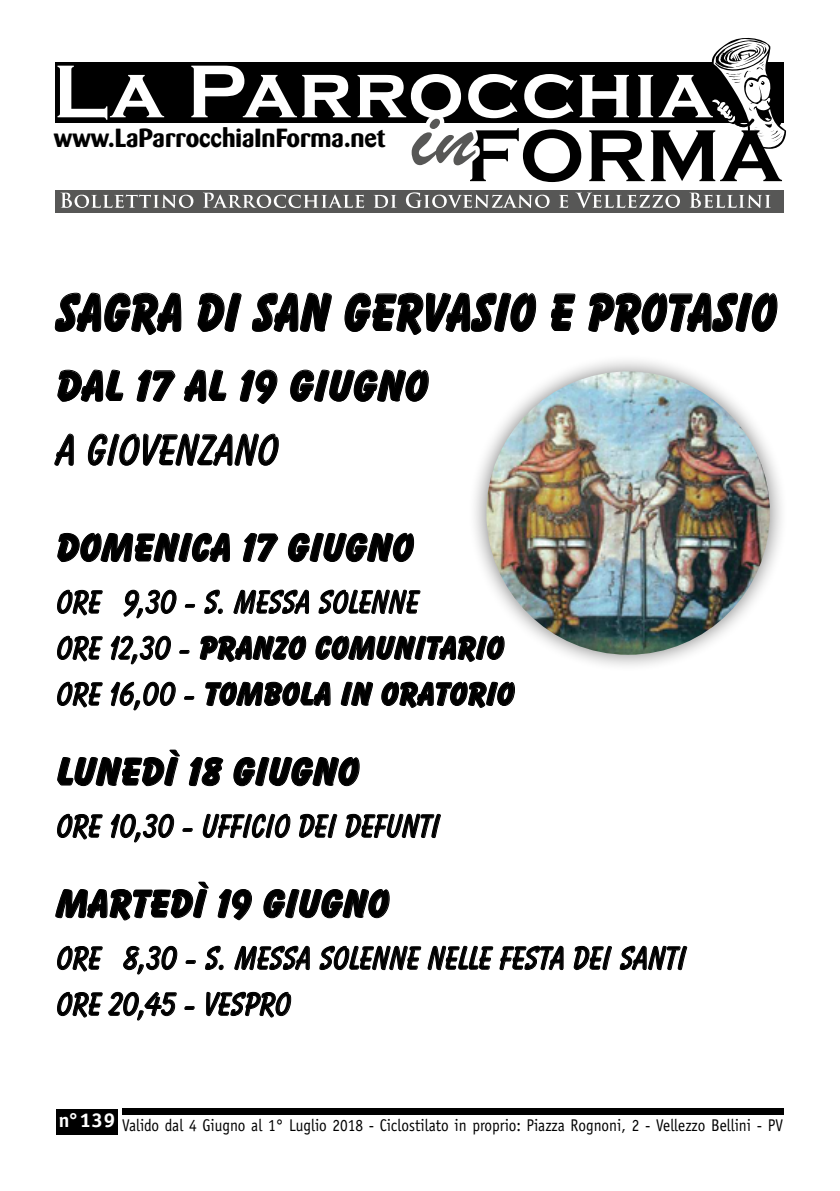
<style>
.page{position:relative;width:840px;height:1191px;background:#fff}
.page>*{position:absolute;margin:0;border:0;box-sizing:border-box;transform-origin:0 0}
.t1{font:800 54px "Balloon BT";letter-spacing:-.005em;color:#000;scale:.9 1}
.t2{font:800 44px "Balloon BT";letter-spacing:-.01em;color:#000}
.t3{font:700 44px "Balloon BT";color:#000}
.t4{font:800 40px "Balloon BT";letter-spacing:-.01em;color:#000}
.t5{font:700 33px/46px "Balloon BT";color:#000}
.t6{font:700 26px "Barmeno";color:#000}
.t7{font:17px "Officina Sans";color:#000;scale:.9 1}
.s1{font-weight:800}
</style>
<div class="page">
<div style="left:55px;top:63px;width:727px;height:60px;background:#000"></div>
<div style="left:55px;top:190px;width:727px;height:23px;background:#575756"></div>
<svg style="left:57px;top:66px;width:107px;height:54px"></svg>
<svg style="left:191px;top:66px;width:159px;height:51px"></svg>
<svg style="left:357px;top:38px;width:429px;height:144px"></svg>
<svg style="left:61px;top:193px;width:132px;height:15px"></svg>
<svg style="left:203px;top:193px;width:161px;height:15px"></svg>
<svg style="left:373px;top:195px;width:23px;height:13px"></svg>
<svg style="left:405px;top:192px;width:144px;height:16px"></svg>
<svg style="left:559px;top:195px;width:9px;height:13px"></svg>
<svg style="left:576px;top:193px;width:103px;height:15px"></svg>
<svg style="left:689px;top:193px;width:81px;height:15px"></svg>
<div style="left:122px;top:1108px;width:660px;height:6px;background:#000"></div>
<div style="left:57px;top:1108px;width:61px;height:26px;background:#000"></div>
<svg style="left:54px;top:292px;width:128px;height:43px"></svg>
<svg style="left:197px;top:292px;width:45px;height:40px"></svg>
<svg style="left:252px;top:292px;width:80px;height:40px"></svg>
<svg style="left:344px;top:292px;width:192px;height:43px"></svg>
<svg style="left:551px;top:293px;width:24px;height:38px"></svg>
<svg style="left:588px;top:292px;width:189px;height:43px"></svg>
<svg style="left:57px;top:369px;width:67px;height:33px"></svg>
<svg style="left:136px;top:369px;width:40px;height:33px"></svg>
<svg style="left:183px;top:369px;width:44px;height:33px"></svg>
<svg style="left:239px;top:369px;width:39px;height:35px"></svg>
<svg style="left:290px;top:369px;width:139px;height:33px"></svg>
<svg style="left:54px;top:433px;width:20px;height:33px"></svg>
<svg style="left:87px;top:433px;width:192px;height:33px"></svg>
<svg style="left:57px;top:532px;width:173px;height:30px"></svg>
<svg style="left:243px;top:533px;width:35px;height:29px"></svg>
<svg style="left:287px;top:532px;width:127px;height:30px"></svg>
<svg style="left:57px;top:589px;width:46px;height:27px"></svg>
<svg style="left:123px;top:589px;width:54px;height:30px"></svg>
<svg style="left:184px;top:604px;width:11px;height:4px"></svg>
<svg style="left:204px;top:589px;width:18px;height:25px"></svg>
<svg style="left:233px;top:589px;width:76px;height:25px"></svg>
<svg style="left:318px;top:589px;width:102px;height:25px"></svg>
<svg style="left:57px;top:635px;width:46px;height:27px"></svg>
<svg style="left:110px;top:635px;width:61px;height:30px"></svg>
<svg style="left:179px;top:650px;width:11px;height:4px"></svg>
<svg style="left:199px;top:635px;width:107px;height:27px"></svg>
<svg style="left:315px;top:635px;width:152px;height:26px"></svg>
<svg style="left:57px;top:681px;width:46px;height:27px"></svg>
<svg style="left:110px;top:681px;width:66px;height:30px"></svg>
<svg style="left:184px;top:696px;width:11px;height:4px"></svg>
<svg style="left:205px;top:681px;width:126px;height:25px"></svg>
<svg style="left:340px;top:681px;width:33px;height:25px"></svg>
<svg style="left:381px;top:681px;width:134px;height:27px"></svg>
<svg style="left:57px;top:749px;width:123px;height:37px"></svg>
<svg style="left:188px;top:757px;width:35px;height:29px"></svg>
<svg style="left:233px;top:756px;width:127px;height:30px"></svg>
<svg style="left:57px;top:813px;width:46px;height:27px"></svg>
<svg style="left:110px;top:813px;width:64px;height:30px"></svg>
<svg style="left:182px;top:828px;width:11px;height:4px"></svg>
<svg style="left:202px;top:813px;width:89px;height:25px"></svg>
<svg style="left:299px;top:813px;width:38px;height:25px"></svg>
<svg style="left:345px;top:813px;width:96px;height:25px"></svg>
<svg style="left:55px;top:881px;width:154px;height:40px"></svg>
<svg style="left:217px;top:889px;width:35px;height:31px"></svg>
<svg style="left:263px;top:889px;width:127px;height:29px"></svg>
<svg style="left:57px;top:945px;width:46px;height:27px"></svg>
<svg style="left:123px;top:945px;width:55px;height:30px"></svg>
<svg style="left:185px;top:960px;width:11px;height:4px"></svg>
<svg style="left:205px;top:945px;width:18px;height:25px"></svg>
<svg style="left:234px;top:945px;width:76px;height:25px"></svg>
<svg style="left:319px;top:945px;width:102px;height:25px"></svg>
<svg style="left:427px;top:945px;width:66px;height:25px"></svg>
<svg style="left:499px;top:945px;width:64px;height:25px"></svg>
<svg style="left:573px;top:945px;width:39px;height:25px"></svg>
<svg style="left:619px;top:945px;width:68px;height:25px"></svg>
<svg style="left:57px;top:991px;width:120px;height:30px"></svg>
<svg style="left:184px;top:1006px;width:11px;height:4px"></svg>
<svg style="left:206px;top:991px;width:85px;height:27px"></svg>
<div style="left:467px;top:354px;width:320px;height:318px;background:#000;opacity:.5"></div>
<img style="left:486px;top:371px;width:283px;height:284px;border-radius:142px">
<p class="t6" style="left:54px;top:123px;width:332px">www.LaParrocchiaInForma.net</p>
<h1 class="t1" style="left:57px;top:279px;width:802px">SAGRA DI SAN GERVASIO E PROTASIO</h1>
<h2 class="t2" style="left:57px;top:359px;width:374px">DAL 17 AL 19 GIUGNO</h2>
<h2 class="t3" style="left:57px;top:424px;width:224px">A GIOVENZANO</h2>
<p class="t4" style="left:57px;top:523px;width:359px">DOMENICA 17 GIUGNO</p>
<p class="t5" style="left:57px;top:578px;width:459px">ORE 9,30 - S. MESSA SOLENNE<br>ORE 12,30 - <span class="s1">PRANZO COMUNITARIO<br></span>ORE 16,00 - <span class="s1">TOMBOLA IN ORATORIO</span></p>
<p class="t4" style="left:57px;top:747px;width:304px">LUNEDÌ 18 GIUGNO</p>
<p class="t5" style="left:57px;top:802px;width:385px">ORE 10,30 - UFFICIO DEI DEFUNTI</p>
<p class="t4" style="left:57px;top:879px;width:334px">MARTEDÌ 19 GIUGNO</p>
<p class="t5" style="left:57px;top:934px;width:631px">ORE 8,30 - S. MESSA SOLENNE NELLE FESTA DEI SANTI<br>ORE 20,45 - VESPRO</p>
<p class="t7" style="left:59px;top:1115px;width:806px"><sup>n°139</sup> Valido dal 4 Giugno al 1° Luglio 2018 - Ciclostilato in proprio: Piazza Rognoni, 2 - Vellezzo Bellini - PV</p>
</div>
